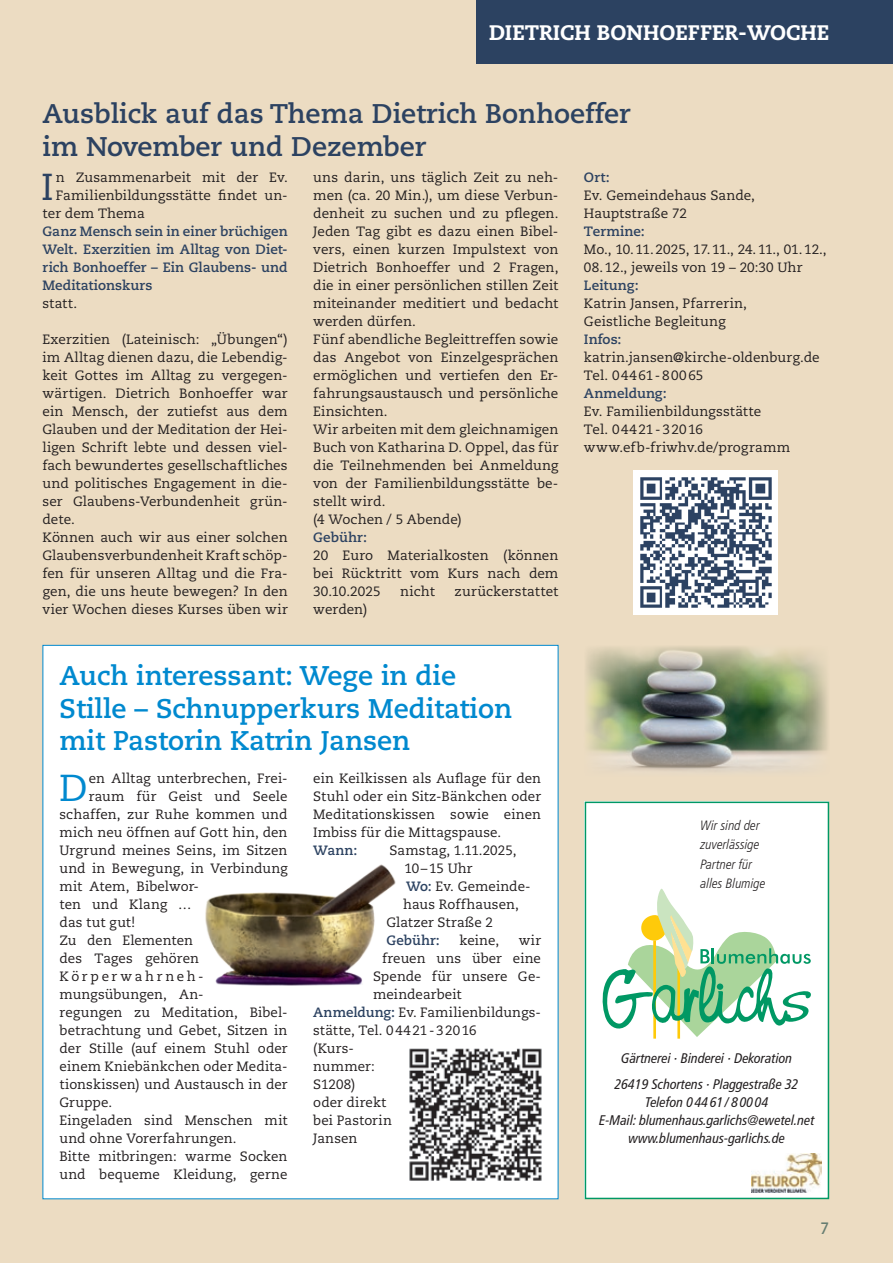
<style>
.page{position:relative;width:893px;height:1263px;background:#ecdcc2}
.page>*{position:absolute;margin:0;border:0;box-sizing:border-box;transform-origin:0 0}
.t1{font:37.5px "Caecilia LT Pro 55 Roman";color:#2c4261}
.t2{font:37.5px "Caecilia LT Pro 55 Roman";color:#0089cf}
.t3{font:700 27px/32.4px "Caecilia LT Pro 75";color:#0089cf}
.t4{font:700 27px/32.4px "Caecilia LT Pro 75";color:#2c4261}
.t5{font:800 21px "Caecilia LT Pro 85";color:#fff}
.t6{font:700 16.5px "Caecilia LT Pro 75";color:#667d71;scale:.89 1}
.t7{font:italic condensed 13.95px/18px "Frutiger LT Pro";color:#231f20;text-align:center}
.t8{font:13.5px/18px "Caecilia LT Pro 55 Roman";letter-spacing:.005em;color:#231f20}
.t9{font:700 13.5px/18px "Caecilia LT Pro 75";color:#2c4261;text-align:justify}
.t10{font:italic 300 condensed 13.5px/19.5px "Frutiger LT Pro";color:#231f20}
.t11{font:13.5px "Caecilia LT Pro 55 Roman";letter-spacing:.2em;color:#231f20}
.s1{font-family:"Caecilia LT Pro 75";font-weight:700;color:#2c4261}
</style>
<div class="page">
<div style="left:476px;top:0;width:417px;height:64px;background:#2c4261"></div>
<div style="left:585px;top:801px;width:244px;height:398px;background:#fff"></div>
<div style="left:585px;top:801px;width:244px;height:398px;border:2px solid #009864"></div>
<div style="left:588px;top:918px;width:239px;height:165px;background:#fff"></div>
<svg style="left:602px;top:888px;width:209px;height:151px"></svg>
<img style="left:752px;top:1154px;width:70px;height:38px">
<div style="left:633px;top:470px;width:145px;height:145px;background:#fff"></div>
<img style="left:640px;top:477px;width:132px;height:131px">
<div style="left:43px;top:645px;width:515px;height:554px;background:#fff"></div>
<img style="left:205px;top:864px;width:191px;height:122px">
<img style="left:409px;top:1048px;width:133px;height:133px">
<img style="left:586px;top:646px;width:242px;height:126px">
<h3 class="t5" style="left:489px;top:18px;width:342px">DIETRICH BONHOEFFER-WOCHE</h3>
<h2 class="t4" style="left:43px;top:97px;width:590px">Ausblick auf das Thema Dietrich Bonhoeffer im November und Dezember</h2>
<p class="t8" style="left:56px;top:168px;width:233px">n Zusammenarbeit mit der Ev.</p>
<p class="t8" style="left:56px;top:186px;width:233px">Familienbildungsstätte findet un-</p>
<p class="t8" style="left:43px;top:204px;width:104px">ter dem Thema</p>
<p class="t9" style="left:43px;top:222px;width:247px">Ganz Mensch sein in einer brüchigen Welt. Exerzitien im Alltag von Diet&shy;rich Bonhoeffer – Ein Glaubens- und Meditationskurs</p>
<p class="t8" style="left:43px;top:294px;width:36px">statt.</p>
<p class="t8" style="left:43px;top:330px;width:247px">Exerzitien (Lateinisch: „Übungen“) im Alltag dienen dazu, die Lebendig&shy;keit Gottes im Alltag zu vergegen&shy;wärtigen. Dietrich Bonhoeffer war ein Mensch, der zutiefst aus dem Glauben und der Meditation der Hei&shy;ligen Schrift lebte und dessen viel&shy;fach bewundertes gesellschaftliches und politisches Engagement in die&shy;ser Glaubens-Verbundenheit grün&shy;dete.<br>Können auch wir aus einer solchen Glaubensverbundenheit Kraft schöp&shy;fen für unseren Alltag und die Fra&shy;gen, die uns heute bewegen? In den vier Wochen dieses Kurses üben wir</p>
<p class="t8" style="left:313px;top:168px;width:247px">uns darin, uns täglich Zeit zu neh&shy;men (ca. 20 Min.), um diese Verbun&shy;denheit zu suchen und zu pflegen.<br>Jeden Tag gibt es dazu einen Bibel&shy;vers, einen kurzen Impulstext von<br>Dietrich Bonhoeffer und 2 Fragen, die in einer persönlichen stillen Zeit miteinander meditiert und bedacht werden dürfen.<br>Fünf abendliche Begleittreffen sowie das Angebot von Einzelgesprächen ermöglichen und vertiefen den Er&shy;fahrungsaustausch und persönliche<br>Einsichten.<br>Wir arbeiten mit dem gleichnamigen<br>Buch von Katharina D. Oppel, das für die Teilnehmenden bei Anmeldung von der Familienbildungsstätte be&shy;stellt wird.<br>(4 Wochen / 5 Abende)</p>
<p class="t9" style="left:313px;top:528px;width:55px">Gebühr:</p>
<p class="t8" style="left:313px;top:546px;width:247px;text-align:justify">20 Euro Materialkosten (können bei Rücktritt vom Kurs nach dem 30.10.2025</p>
<p class="t9" style="left:584px;top:168px;width:27px">Ort:</p>
<p class="t8" style="left:584px;top:186px;width:173px">Ev. Gemeindehaus Sande,<br>Hauptstraße 72</p>
<p class="t9" style="left:584px;top:222px;width:62px">Termine:</p>
<p class="t8" style="left:584px;top:240px;width:244px">Mo., 10.11.2025, 17.11., 24.11., 01.12.,<br>08.12., jeweils von 19 – 20:30 Uhr</p>
<p class="t9" style="left:584px;top:276px;width:56px">Leitung:</p>
<p class="t8" style="left:584px;top:294px;width:165px">Katrin Jansen, Pfarrerin,<br>Geistliche Begleitung</p>
<p class="t9" style="left:584px;top:330px;width:39px">Infos:</p>
<p class="t8" style="left:584px;top:348px;width:237px">katrin.jansen@kirche-oldenburg.de<br>Tel. 04461-80065</p>
<p class="t9" style="left:584px;top:384px;width:84px">Anmeldung:</p>
<p class="t8" style="left:584px;top:402px;width:208px">Ev. Familienbildungsstätte<br>Tel. 04421-32016 www.efb-friwhv.de/programm</p>
<h1 class="t1" style="left:41px;top:162px;width:14px">I</h1>
<p class="t8" style="left:400px;top:582px;width:36px">nicht</p>
<p class="t8" style="left:455px;top:582px;width:105px">zurückerstattet</p>
<p class="t8" style="left:313px;top:600px;width:56px">werden)</p>
<h2 class="t3" style="left:60px;top:659px;width:454px">Auch interessant: Wege in die<br>Stille – Schnupperkurs Meditation mit Pastorin Katrin Jansen</h2>
<p class="t8" style="left:89px;top:769px;width:200px">en Alltag unterbrechen, Frei-</p>
<p class="t8" style="left:89px;top:787px;width:200px">raum für Geist und Seele</p>
<p class="t8" style="left:60px;top:805px;width:229px">schaffen, zur Ruhe kommen und</p>
<p class="t8" style="left:60px;top:823px;width:230px">mich neu öffnen auf Gott hin, den</p>
<p class="t8" style="left:60px;top:841px;width:230px">Urgrund meines Seins, im Sitzen</p>
<p class="t8" style="left:60px;top:859px;width:229px">und in Bewegung, in Verbindung</p>
<p class="t8" style="left:60px;top:877px;width:141px">mit Atem, Bibelwor-</p>
<p class="t8" style="left:60px;top:895px;width:134px">ten und Klang …</p>
<p class="t8" style="left:60px;top:913px;width:77px">das tut gut!</p>
<p class="t8" style="left:60px;top:931px;width:135px">Zu den Elementen</p>
<p class="t8" style="left:60px;top:949px;width:141px">des Tages gehören</p>
<p class="t11" style="left:60px;top:968px;width:146px">Körperwahrneh-</p>
<p class="t8" style="left:60px;top:985px;width:146px">mungsübungen, An-</p>
<p class="t8" style="left:60px;top:1003px;width:230px">regungen zu Meditation, Bibel-</p>
<p class="t8" style="left:60px;top:1021px;width:230px">betrachtung und Gebet, Sitzen in</p>
<p class="t8" style="left:60px;top:1039px;width:229px">der Stille (auf einem Stuhl oder</p>
<p class="t8" style="left:60px;top:1057px;width:230px">einem Kniebänkchen oder Medita-</p>
<p class="t8" style="left:60px;top:1075px;width:230px">tionskissen) und Austausch in der</p>
<p class="t8" style="left:60px;top:1093px;width:54px">Gruppe.</p>
<p class="t8" style="left:60px;top:1111px;width:230px">Eingeladen sind Menschen mit</p>
<p class="t8" style="left:60px;top:1129px;width:178px">und ohne Vorerfahrungen.</p>
<p class="t8" style="left:60px;top:1147px;width:229px">Bitte mitbringen: warme Socken</p>
<p class="t8" style="left:60px;top:1165px;width:229px">und bequeme Kleidung, gerne</p>
<p class="t8" style="left:313px;top:769px;width:229px;text-align:justify">ein Keilkissen als Auflage für den Stuhl oder ein Sitz-Bänkchen oder Meditationskissen sowie einen Imbiss für die Mittagspause.</p>
<p class="t9" style="left:313px;top:841px;width:46px">Wann:</p>
<p class="t8" style="left:390px;top:841px;width:128px">Samstag, 1.11.2025,</p>
<p class="t8" style="left:405px;top:859px;width:70px">10–15 Uhr</p>
<p class="t8" style="left:406px;top:877px;width:126px"><span class="s1">Wo:</span> Ev. Gemeinde-</p>
<p class="t8" style="left:403px;top:895px;width:117px">haus Roffhausen,</p>
<p class="t8" style="left:387px;top:913px;width:108px">Glatzer Straße 2</p>
<p class="t9" style="left:387px;top:931px;width:55px">Gebühr:</p>
<p class="t8" style="left:459px;top:931px;width:41px">keine,</p>
<p class="t8" style="left:519px;top:931px;width:24px">wir</p>
<p class="t8" style="left:382px;top:949px;width:160px">freuen uns über eine</p>
<p class="t8" style="left:373px;top:967px;width:169px">Spende für unsere Ge-</p>
<p class="t8" style="left:373px;top:985px;width:90px">meindearbeit</p>
<p class="t8" style="left:313px;top:1003px;width:229px"><span class="s1">Anmeldung:</span> Ev. Familienbildungs-</p>
<p class="t8" style="left:313px;top:1021px;width:165px">stätte, Tel. 04421-32016</p>
<p class="t8" style="left:313px;top:1039px;width:42px">(Kurs-</p>
<p class="t8" style="left:313px;top:1057px;width:63px">nummer:</p>
<p class="t8" style="left:313px;top:1075px;width:44px">S1208)</p>
<p class="t8" style="left:313px;top:1093px;width:75px">oder direkt</p>
<p class="t8" style="left:313px;top:1111px;width:80px">bei Pastorin</p>
<p class="t8" style="left:313px;top:1129px;width:46px">Jansen</p>
<h1 class="t2" style="left:59px;top:763px;width:30px">D</h1>
<p class="t10" style="left:701px;top:815px;width:67px">Wir sind der zuverlässige<br>Partner für alles Blumige</p>
<p class="t7" style="left:615px;top:1046px;width:185px;line-height:25.2px">Gärtnerei · Binderei · Dekoration<br>26419 Schortens · Plaggestraße 32</p>
<p class="t7" style="left:599px;top:1093px;width:217px">Telefon 0 44 61 / 8 00 04<br>E-Mail: blumenhaus.garlichs@ewetel.net www.blumenhaus-garlichs.de</p>
<p class="t6" style="left:820px;top:1217px;width:11px">7</p>
</div>
